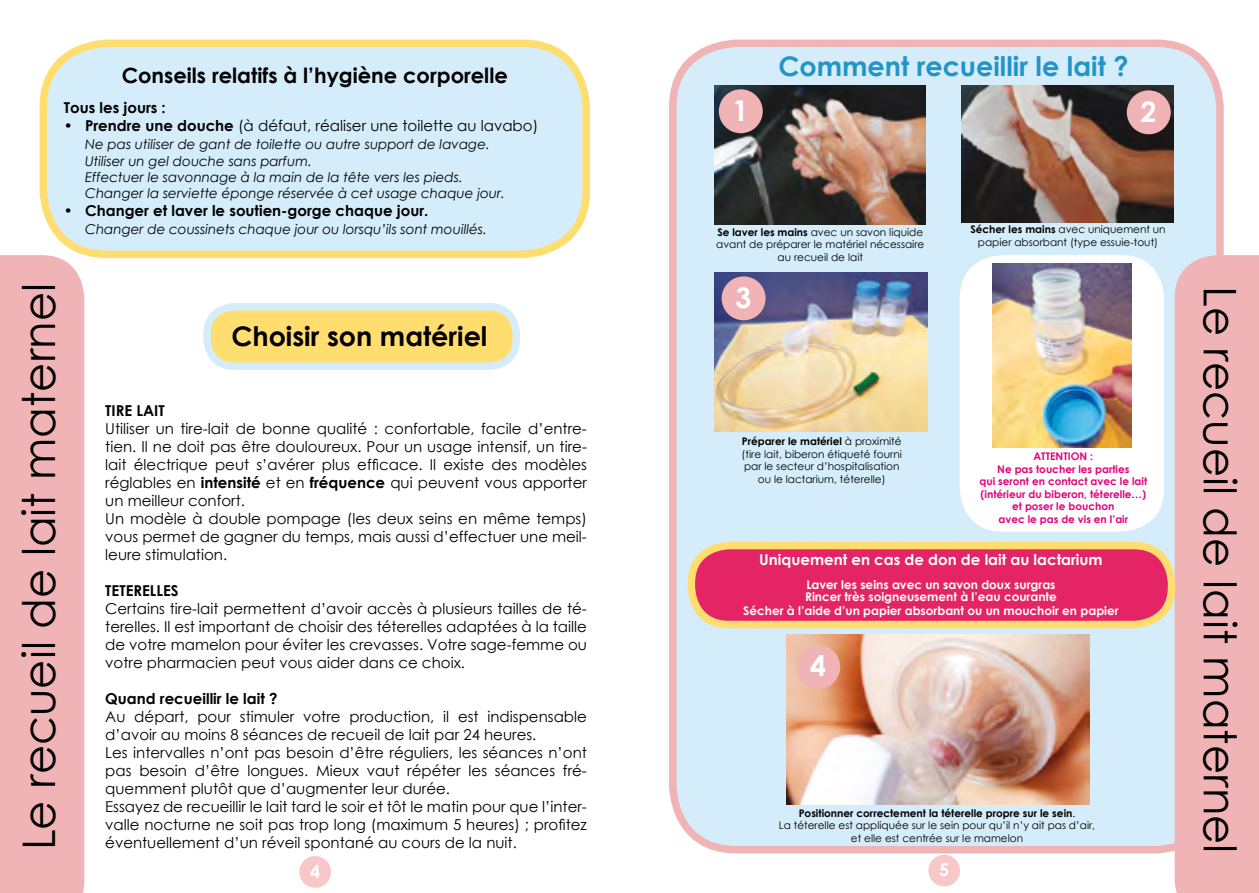
<style>
.page{position:relative;width:1259px;height:893px;background:#fff}
.page>*{position:absolute;margin:0;border:0;box-sizing:border-box;transform-origin:0 0}
.t1{font:45px "Century Gothic";color:#000}
.t2{font:700 28.5px "Century Gothic";color:#fff}
.t3{font:700 27px "Century Gothic";color:#2294c8}
.t4{font:700 27px "Century Gothic";color:#000}
.t5{font:700 21px "Century Gothic";color:#000}
.t6{font:700 18px "Century Gothic";color:#fff}
.t7{font:15px/18px "Century Gothic";color:#000}
.t8{font:700 15px "Century Gothic";color:#000}
.t9{font:700 15px "Century Gothic";color:#fff}
.t10{font:italic 13.5px/16.2px "Century Gothic";color:#000}
.t11{font:700 12px/12px "Century Gothic";color:#fff}
.t12{font:10.5px/12.6px "Century Gothic";color:#000;text-align:center}
.t13{font:700 10.5px/12.6px "Century Gothic";color:#e2007a;text-align:center}
.s1{font-weight:700}
</style>
<div class="page">
<div style="left:299px;top:856px;width:32px;height:32px;background:#f8c7c7;border-radius:50%"></div>
<div style="left:928px;top:855px;width:32px;height:31px;background:#f8c7c7;border-radius:50%"></div>
<div style="left:207px;top:307px;width:309px;height:59px;background:#ffdd6f;border-radius:27px"></div>
<div style="left:203px;top:303px;width:317px;height:67px;border:8px solid #d5edfa;border-radius:27px"></div>
<div style="left:673px;top:43px;width:547px;height:807px;background:#d5edfa;border-radius:64px"></div>
<div style="left:669px;top:40px;width:554px;height:813px;border:8px solid #f1b4b6;border-radius:64px"></div>
<div style="left:960px;top:255px;width:204px;height:276px;background:#fff;border-radius:43px"></div>
<div style="left:0;top:255px;width:84px;height:638px;background:#f1b4b6"></div>
<div style="left:43px;top:43px;width:543px;height:211px;background:#d5edfa;border-radius:64px"></div>
<div style="left:40px;top:40px;width:550px;height:218px;border:8px solid #ffdd6f;border-radius:64px"></div>
<div style="left:1174px;top:255px;width:85px;height:638px;background:#f1b4b6"></div>
<img style="left:961px;top:85px;width:213px;height:138px">
<img style="left:714px;top:86px;width:211px;height:139px">
<img style="left:714px;top:272px;width:213px;height:160px">
<img style="left:992px;top:263px;width:139px;height:184px">
<div style="left:691px;top:546px;width:480px;height:78px;background:#e42465;border-radius:38px"></div>
<div style="left:687px;top:542px;width:488px;height:86px;border:8px solid #ffdd6f;border-radius:38px"></div>
<img style="left:786px;top:634px;width:303px;height:171px">
<div style="left:719px;top:89px;width:44px;height:44px;background:#f1b4b6;border-radius:50%"></div>
<div style="left:1126px;top:90px;width:44px;height:44px;background:#f1b4b6;border-radius:50%"></div>
<div style="left:721px;top:276px;width:44px;height:44px;background:#f1b4b6;border-radius:50%"></div>
<div style="left:796px;top:645px;width:44px;height:44px;background:#f1b4b6;border-radius:50%"></div>
<h3 class="t5" style="left:122px;top:59px;width:387px">Conseils relatifs à l’hygiène corporelle</h3>
<p class="t8" style="left:64px;top:96px;width:103px">Tous les jours :</p>
<p class="t7" style="left:64px;top:117px;width:476px"><span class="s1">• Prendre une douche</span> (à défaut, réaliser une toilette au lavabo)</p>
<p class="t10" style="left:85px;top:136px;width:421px">Ne pas utiliser de gant de toilette ou autre support de lavage.<br>Utiliser un gel douche sans parfum.<br>Effectuer le savonnage à la main de la tête vers les pieds.<br>Changer la serviette éponge réservée à cet usage chaque jour.</p>
<p class="t8" style="left:64px;top:199px;width:366px">• Changer et laver le soutien-gorge chaque jour.</p>
<p class="t10" style="left:85px;top:221px;width:403px">Changer de coussinets chaque jour ou lorsqu’ils sont mouillés.</p>
<h3 class="t3" style="left:778px;top:45px;width:351px">Comment recueillir le lait ?</h3>
<h2 class="t2" style="left:732px;top:89px;width:17px">1</h2>
<h2 class="t2" style="left:1140px;top:90px;width:17px">2</h2>
<p class="t12" style="left:716px;top:225px;width:210px"><span class="s1">Se laver les mains</span> avec un savon liquide avant de préparer le matériel nécessaire au recueil de lait</p>
<p class="t12" style="left:970px;top:223px;width:197px"><span class="s1">Sécher les mains</span> avec uniquement un papier absorbant (type essuie-tout)</p>
<h1 class="t1" style="left:7px;top:850px;width:569px;rotate:-90deg">Le recueil de lait maternel</h1>
<h3 class="t4" style="left:231px;top:315px;width:257px">Choisir son matériel</h3>
<p class="t8" style="left:105px;top:399px;width:61px">TIRE LAIT</p>
<p class="t7" style="left:105px;top:420px;width:483px">Utiliser un tire-lait de bonne qualité : confortable, facile d’entre&shy;tien. Il ne doit pas être douloureux. Pour un usage intensif, un tire&shy;lait électrique peut s’avérer plus efficace. Il existe des modèles réglables en <span class="s1">intensité</span> et en <span class="s1">fréquence</span> qui peuvent vous apporter un meilleur confort.<br>Un modèle à double pompage (les deux seins en même temps) vous permet de gagner du temps, mais aussi d’effectuer une meil&shy;leure stimulation.</p>
<p class="t8" style="left:105px;top:579px;width:75px">TETERELLES</p>
<p class="t7" style="left:105px;top:600px;width:483px;text-align:justify">Certains tire-lait permettent d’avoir accès à plusieurs tailles de té&shy;terelles. Il est important de choisir des téterelles adaptées à la taille de votre mamelon pour éviter les crevasses. Votre sage-femme ou votre pharmacien peut vous aider dans ce choix.</p>
<p class="t8" style="left:105px;top:687px;width:174px">Quand recueillir le lait ?</p>
<p class="t7" style="left:105px;top:708px;width:483px">Au départ, pour stimuler votre production, il est indispensable d’avoir au moins 8 séances de recueil de lait par 24 heures.<br>Les intervalles n’ont pas besoin d’être réguliers, les séances n’ont pas besoin d’être longues. Mieux vaut répéter les séances fré&shy;quemment plutôt que d’augmenter leur durée.<br>Essayez de recueillir le lait tard le soir et tôt le matin pour que l’inter&shy;valle nocturne ne soit pas trop long (maximum 5 heures) ; profitez éventuellement d’un réveil spontané au cours de la nuit.</p>
<h2 class="t2" style="left:735px;top:276px;width:17px">3</h2>
<p class="t12" style="left:741px;top:435px;width:162px"><span class="s1">Préparer le matériel</span> à proximité (tire lait, biberon étiqueté fourni par le secteur d’hospitalisation ou le lactarium, téterelle)</p>
<p class="t13" style="left:979px;top:449px;width:169px">ATTENTION :<br>Ne pas toucher les parties<br>qui seront en contact avec le lait (intérieur du biberon, téterelle…) et poser le bouchon<br>avec le pas de vis en l’air</p>
<p class="t9" style="left:759px;top:548px;width:345px">Uniquement en cas de don de lait au lactarium</p>
<p class="t11" style="left:805px;top:578px;width:253px">Laver les seins avec un savon doux surgras<br>Rincer très soigneusement à l’eau courante</p>
<p class="t11" style="left:743px;top:604px;width:377px">Sécher à l’aide d’un papier absorbant ou un mouchoir en papier</p>
<h2 class="t2" style="left:810px;top:644px;width:17px">4</h2>
<p class="t12" style="left:779px;top:807px;width:318px"><span class="s1">Positionner correctement la téterelle propre sur le sein</span>.<br>La téterelle est appliquée sur le sein pour qu’il n’y ait pas d’air, et elle est centrée sur le mamelon</p>
<p class="t6" style="left:310px;top:858px;width:12px">4</p>
<p class="t6" style="left:939px;top:856px;width:12px">5</p>
<h1 class="t1" style="left:1251px;top:286px;width:569px;rotate:90deg">Le recueil de lait maternel</h1>
</div>
